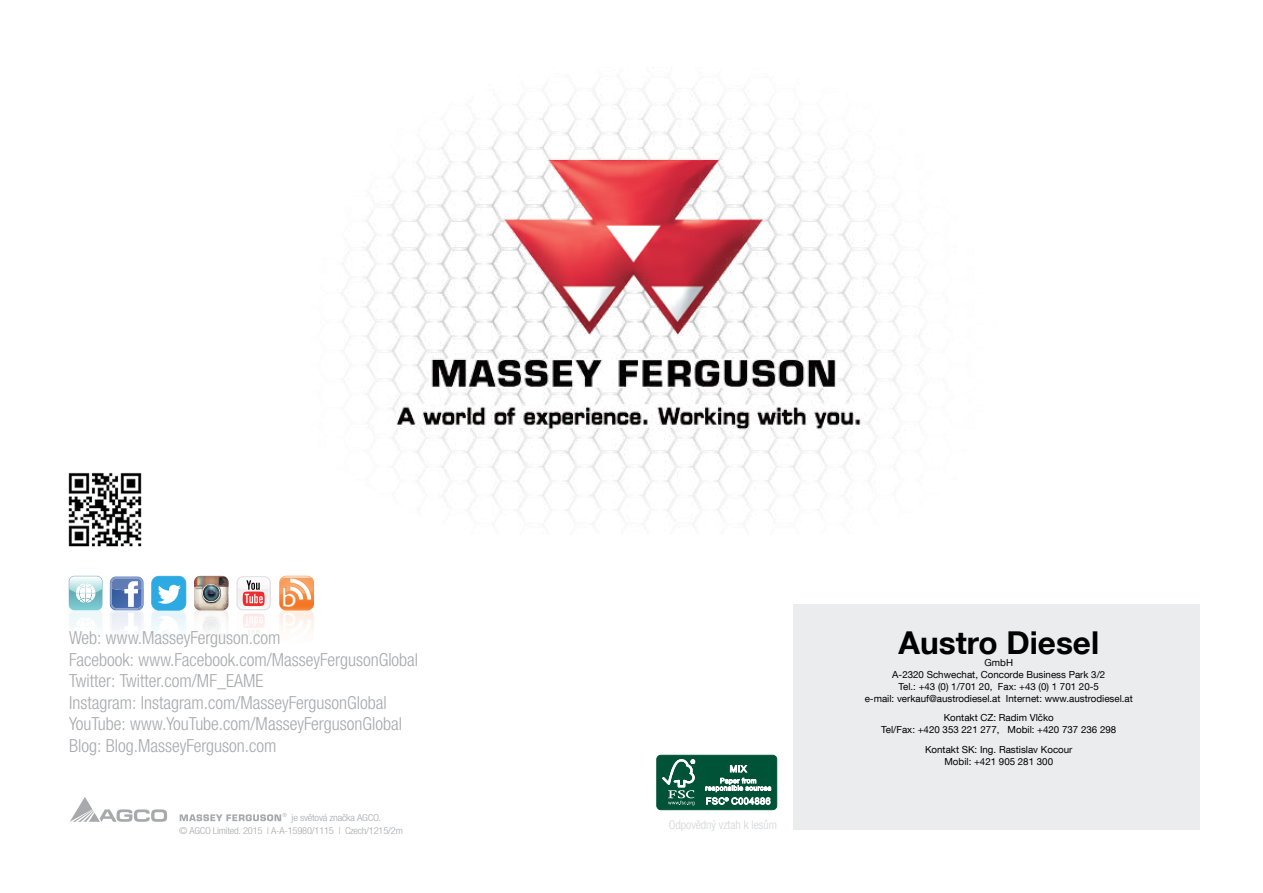
<style>
.page{position:relative;width:1263px;height:893px;background:#fff}
.page>*{position:absolute;margin:0;border:0;box-sizing:border-box;transform-origin:0 0}
.t1{font:700 31.5px "Helvetica Neue LT Com";color:#000}
.t2{font:300 condensed 18px/21.6px "Helvetica Neue LTW1 G";color:#a7a9ac}
.t3{font:300 condensed 12px "Helvetica Neue LTW1 G";color:#d3d4d6}
.t4{font:9.75px/12px "Helvetica Neue LT Com";color:#000;text-align:center}
.t5{font:300 condensed 9.6px "Helvetica Neue LTW1 G";letter-spacing:-.02em;color:#a7a9ac;scale:1.1 1}
.t6{font:300 condensed 9.6px "Helvetica Neue LTW1 G";letter-spacing:-.02em;color:#a7a9ac;scale:1.13 1}
</style>
<div class="page">
<div style="left:793px;top:604px;width:406px;height:225px;background:#ebeced"></div>
<img style="left:341px;top:86px;width:579px;height:439px">
<div style="left:657px;top:755px;width:120px;height:55px;background:#005336;border-radius:4px"></div>
<div style="left:656px;top:755px;width:121px;height:55px;border:1px solid #005336;border-radius:4px"></div>
<svg style="left:662px;top:759px;width:33px;height:46px"></svg>
<svg style="left:705px;top:765px;width:66px;height:40px"></svg>
<img style="left:68px;top:472px;width:74px;height:75px">
<svg style="left:194px;top:576px;width:34px;height:52px"></svg>
<svg style="left:237px;top:576px;width:34px;height:59px"></svg>
<svg style="left:151px;top:576px;width:35px;height:57px"></svg>
<svg style="left:110px;top:576px;width:34px;height:55px"></svg>
<svg style="left:69px;top:576px;width:33px;height:53px"></svg>
<svg style="left:279px;top:576px;width:35px;height:55px"></svg>
<svg style="left:70px;top:797px;width:97px;height:25px"></svg>
<svg style="left:180px;top:814px;width:101px;height:7px"></svg>
<p class="t2" style="left:69px;top:627px;width:351px">Web: www.MasseyFerguson.com<br>Facebook: www.Facebook.com/MasseyFergusonGlobal Twitter: Twitter.com/MF_EAME<br>Instagram: Instagram.com/MasseyFergusonGlobal YouTube: www.YouTube.com/MasseyFergusonGlobal Blog: Blog.MasseyFerguson.com</p>
<h1 class="t1" style="left:898px;top:623px;width:202px">Austro Diesel</h1>
<p class="t4" style="left:865px;top:656px;width:270px">GmbH<br>A-2320 Schwechat, Concorde Business Park 3/2<br>Tel.: +43 (0) 1/701 20, Fax: +43 (0) 1 701 20-5<br>e-mail: verkauf@austrodiesel.at Internet: www.austrodiesel.at</p>
<p class="t4" style="left:881px;top:712px;width:236px">Kontakt CZ: Radim Vlčko<br>Tel/Fax: +420 353 221 277, Mobil: +420 737 236 298</p>
<p class="t4" style="left:925px;top:743px;width:149px">Kontakt SK: Ing. Rastislav Kocour<br>Mobil: +421 905 281 300</p>
<p class="t6" style="left:283px;top:811px;width:89px"><sup>®</sup> je světová značka AGCO.</p>
<p class="t5" style="left:179px;top:825px;width:205px">© AGCO Limited. 2015 | A-A-15980/1115 | Czech/1215/2m</p>
<p class="t3" style="left:669px;top:818px;width:110px">Odpovědný vztah k lesům</p>
</div>
